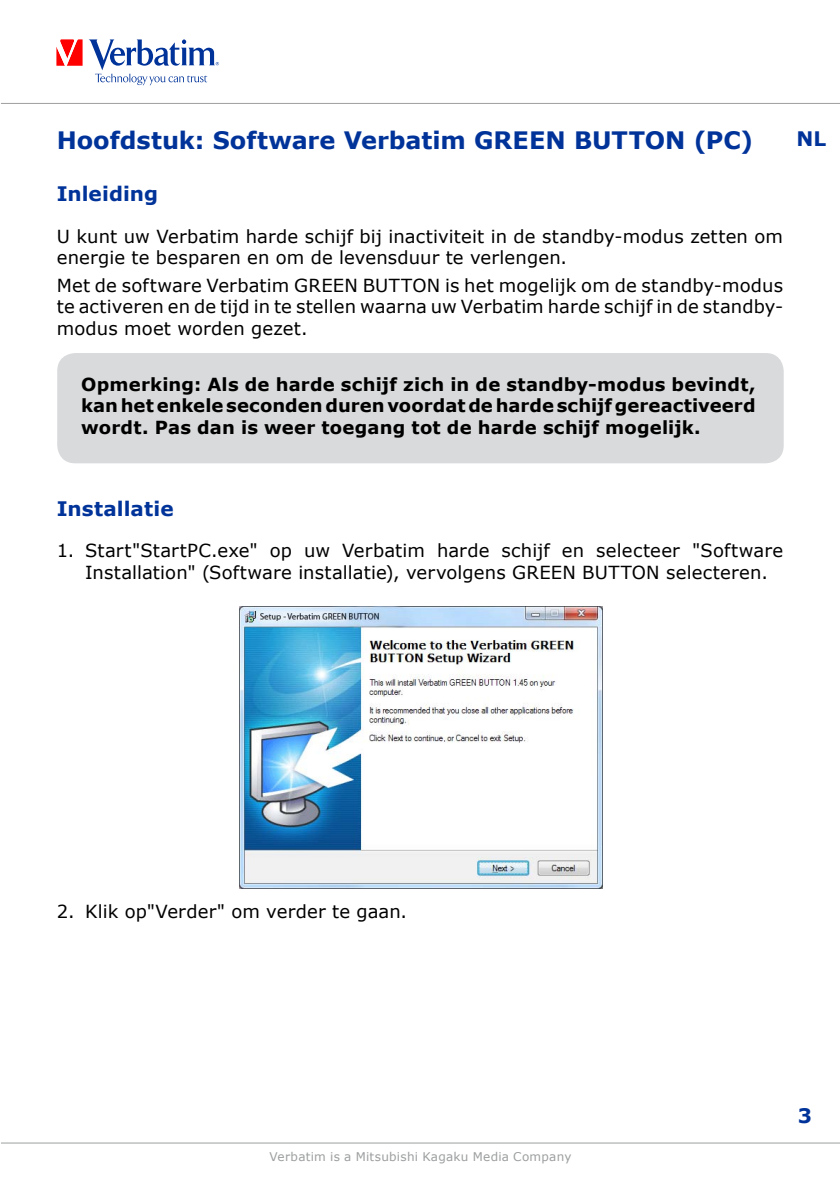
<style>
.page{position:relative;width:840px;height:1191px;background:#fff}
.page>*{position:absolute;margin:0;border:0;box-sizing:border-box;transform-origin:0 0}
.t1{font:700 24px "Verdana";color:#039}
.t2{font:700 20px "Verdana";color:#039}
.t3{font:18px/21.6px "Verdana";letter-spacing:.005em;color:#000}
.t4{font:700 18px/21.6px "Verdana";letter-spacing:.01em;color:#000;text-align:justify}
.t5{font:12px "Verdana";letter-spacing:.02em;color:#9c9e9f}
</style>
<div class="page">
<svg style="left:56px;top:39px;width:26px;height:27px"></svg>
<svg style="left:89px;top:39px;width:130px;height:46px"></svg>
<hr style="left:1px;top:1142px;width:838px;height:1px;background:#9c9e9f">
<hr style="left:1px;top:103px;width:838px;height:1px;background:#9c9e9f">
<img style="left:239px;top:607px;width:363px;height:281px">
<div style="left:57px;top:353px;width:726px;height:110px;background:#d9dadb;border-radius:18px"></div>
<h1 class="t1" style="left:57px;top:125px;width:697px">Hoofdstuk: Software Verbatim GREEN BUTTON (PC)</h1>
<p class="t2" style="left:57px;top:181px;width:103px">Inleiding</p>
<p class="t3" style="left:57px;top:225px;width:727px">U kunt uw Verbatim harde schijf bij inactiviteit in de standby-modus zetten om energie te besparen en om de levensduur te verlengen.</p>
<p class="t3" style="left:57px;top:273px;width:727px;text-align:justify">Met de software Verbatim GREEN BUTTON is het mogelijk om de standby-modus te activeren en de tijd in te stellen waarna uw Verbatim harde schijf in de standby&shy;modus moet worden gezet.</p>
<p class="t4" style="left:81px;top:373px;width:675px">Opmerking: Als de harde schijf zich in de standby-modus bevindt, kan het enkele seconden duren voordat de harde schijf gereactiveerd wordt. Pas dan is weer toegang tot de harde schijf mogelijk.</p>
<p class="t2" style="left:796px;top:126px;width:31px">NL</p>
<p class="t2" style="left:57px;top:495px;width:118px">Installatie</p>
<p class="t3" style="left:85px;top:539px;width:699px;text-indent:-28px">1. Start"StartPC.exe" op uw Verbatim harde schijf en selecteer "Software<br>Installation" (Software installatie), vervolgens GREEN BUTTON selecteren.</p>
<p class="t3" style="left:57px;top:900px;width:351px">2. Klik op"Verder" om verder te gaan.</p>
<p class="t5" style="left:269px;top:1148px;width:303px">Verbatim is a Mitsubishi Kagaku Media Company</p>
<p class="t2" style="left:797px;top:1103px;width:16px">3</p>
</div>
